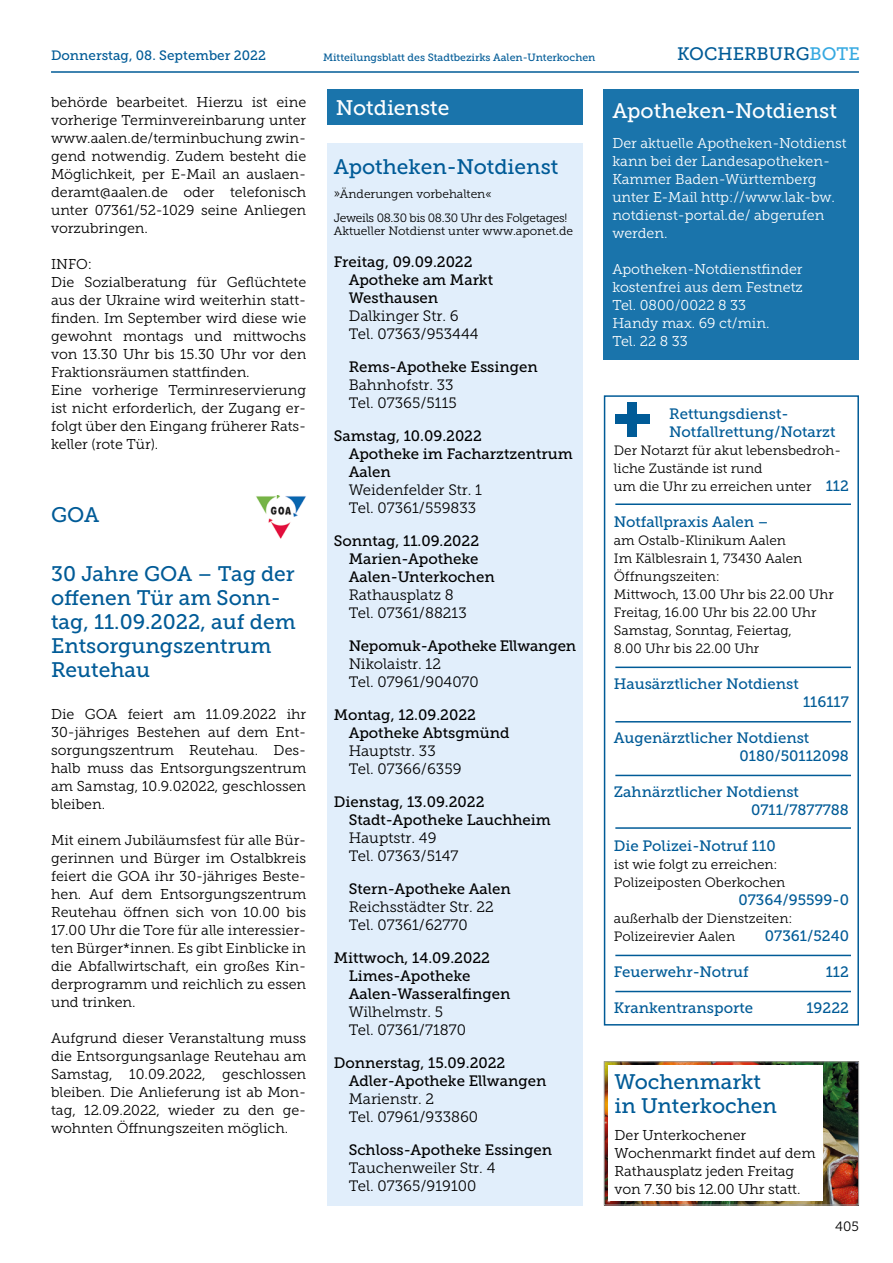
<style>
.page{position:relative;width:893px;height:1263px;background:#fff}
.page>*{position:absolute;margin:0;border:0;box-sizing:border-box;transform-origin:0 0}
.t1{font:21px/24px "Museo Slab 500";color:#005b97}
.t2{font:21px "Museo Slab 500";color:#fff}
.t3{font:18px "Museo Slab 500";color:#005b97}
.t4{font:15px/18px "Museo Slab 500";color:#000}
.t5{font:15px/18px "Museo Slab 300";color:#000}
.t6{font:15px/18px "Museo Slab 500";color:#005b97}
.t7{font:14.25px/18px "Museo Slab 300";color:#000;text-align:justify}
.t8{font:14.25px/18px "Museo Slab 300";color:#fff}
.t9{font:13.5px/18px "Museo Slab 300";color:#000}
.t10{font:13.5px "Museo Slab 500";color:#005b97}
.t11{font:12px/24px "Museo Slab 300";letter-spacing:-.025em;color:#000}
.t12{font:12px "Museo Slab 300";letter-spacing:-.005em;color:#000}
.t13{font:10.5px "Museo Slab 500";color:#005b97}
.s1{color:#36a9e1}
.s2{font-family:"Museo Slab 500";font-size:15px;color:#005b97}
</style>
<div class="page">
<hr style="left:51px;top:71px;width:808px;height:2px;background:#005b97">
<div style="left:327px;top:143px;width:256px;height:1062px;background:#e1eefb"></div>
<div style="left:604px;top:89px;width:255px;height:270px;background:#1a74ab"></div>
<div style="left:628px;top:402px;width:9px;height:34px;background:#005b97"></div>
<div style="left:615px;top:415px;width:34px;height:9px;background:#005b97"></div>
<div style="left:604px;top:395px;width:255px;height:630px;border:2px solid #005b97"></div>
<hr style="left:615px;top:503px;width:236px;height:2px;background:#005b97">
<hr style="left:615px;top:721px;width:236px;height:1px;background:#005b97">
<hr style="left:615px;top:775px;width:236px;height:1px;background:#005b97">
<hr style="left:615px;top:827px;width:236px;height:2px;background:#005b97">
<hr style="left:615px;top:666px;width:236px;height:2px;background:#005b97">
<hr style="left:615px;top:955px;width:236px;height:1px;background:#005b97">
<hr style="left:615px;top:991px;width:236px;height:1px;background:#005b97">
<div style="left:327px;top:89px;width:256px;height:36px;background:#1a74ab"></div>
<img style="left:256px;top:496px;width:50px;height:43px">
<img style="left:606px;top:1063px;width:251px;height:140px">
<div style="left:604px;top:1061px;width:255px;height:144px;border:1px solid #9d9d9c"></div>
<div style="left:608px;top:1065px;width:215px;height:136px;background:#fff"></div>
<p class="t10" style="left:51px;top:48px;width:216px">Donnerstag, 08. September 2022</p>
<p class="t13" style="left:323px;top:51px;width:274px">Mitteilungsblatt des Stadtbezirks Aalen-Unterkochen</p>
<p class="t3" style="left:677px;top:44px;width:184px">KOCHERBURG<span class="s1">BOTE</span></p>
<p class="t7" style="left:51px;top:93px;width:257px">behörde bearbeitet. Hierzu ist eine vorherige Terminvereinbarung unter www.aalen.de/terminbuchung zwin&shy;gend notwendig. Zudem besteht die Möglichkeit, per E-Mail an auslaen&shy;deramt@aalen.de oder telefonisch unter 07361/52-1029 seine Anliegen vorzubringen.</p>
<p class="t7" style="left:51px;top:255px;width:257px;text-align:left">INFO:<br>Die Sozialberatung für Geflüchtete aus der Ukraine wird weiterhin statt&shy;finden. Im September wird diese wie gewohnt montags und mittwochs von 13.30 Uhr bis 15.30 Uhr vor den<br>Fraktionsräumen stattfinden.<br>Eine vorherige Terminreservierung ist nicht erforderlich, der Zugang er&shy;folgt über den Eingang früherer Rats&shy;keller (rote Tür).</p>
<h1 class="t1" style="left:51px;top:503px;width:50px">GOA</h1>
<h1 class="t1" style="left:51px;top:562px;width:246px">30 Jahre GOA – Tag der offenen Tür am Sonn&shy;tag, 11.09.2022, auf dem<br>Entsorgungszentrum<br>Reutehau</h1>
<p class="t7" style="left:51px;top:705px;width:257px">Die GOA feiert am 11.09.2022 ihr 30-jähriges Bestehen auf dem Ent&shy;sorgungszentrum Reutehau. Des&shy;halb muss das Entsorgungszentrum am Samstag, 10.9.02022, geschlossen bleiben.</p>
<p class="t7" style="left:51px;top:831px;width:257px">Mit einem Jubiläumsfest für alle Bür&shy;gerinnen und Bürger im Ostalbkreis feiert die GOA ihr 30-jähriges Beste&shy;hen. Auf dem Entsorgungszentrum Reutehau öffnen sich von 10.00 bis 17.00 Uhr die Tore für alle interessier&shy;ten Bürger*innen. Es gibt Einblicke in die Abfallwirtschaft, ein großes Kin&shy;derprogramm und reichlich zu essen und trinken.</p>
<p class="t7" style="left:51px;top:1029px;width:257px">Aufgrund dieser Veranstaltung muss die Entsorgungsanlage Reutehau am Samstag, 10.09.2022, geschlossen bleiben. Die Anlieferung ist ab Mon&shy;tag, 12.09.2022, wieder zu den ge&shy;wohnten Öffnungszeiten möglich.</p>
<h1 class="t2" style="left:336px;top:96px;width:115px">Notdienste</h1>
<h1 class="t1" style="left:334px;top:155px;width:226px">Apotheken-Notdienst</h1>
<p class="t11" style="left:334px;top:182px;width:235px">»Änderungen vorbehalten«<br>Jeweils 08.30 bis 08.30 Uhr des Folgetages!</p>
<p class="t12" style="left:334px;top:225px;width:241px">Aktueller Notdienst unter www.aponet.de</p>
<p class="t4" style="left:349px;top:253px;width:146px;text-indent:-15px">Freitag, 09.09.2022<br>Apotheke am Markt<br>Westhausen</p>
<p class="t5" style="left:349px;top:307px;width:131px">Dalkinger Str. 6<br>Tel. 07363/953444</p>
<p class="t4" style="left:349px;top:358px;width:191px">Rems-Apotheke Essingen</p>
<p class="t5" style="left:349px;top:376px;width:110px">Bahnhofstr. 33<br>Tel. 07365/5115</p>
<p class="t4" style="left:349px;top:427px;width:226px;text-indent:-15px">Samstag, 10.09.2022<br>Apotheke im Facharztzentrum<br>Aalen</p>
<p class="t5" style="left:349px;top:481px;width:135px">Weidenfelder Str. 1<br>Tel. 07361/559833</p>
<p class="t4" style="left:349px;top:532px;width:147px;text-indent:-15px">Sonntag, 11.09.2022<br>Marien-Apotheke<br>Aalen-Unterkochen</p>
<p class="t5" style="left:349px;top:586px;width:120px">Rathausplatz 8<br>Tel. 07361/88213</p>
<p class="t4" style="left:349px;top:637px;width:229px">Nepomuk-Apotheke Ellwangen</p>
<p class="t5" style="left:349px;top:655px;width:132px">Nikolaistr. 12<br>Tel. 07961/904070</p>
<p class="t4" style="left:349px;top:706px;width:162px;text-indent:-15px">Montag, 12.09.2022<br>Apotheke Abtsgmünd</p>
<p class="t5" style="left:349px;top:742px;width:114px">Hauptstr. 33<br>Tel. 07366/6359</p>
<p class="t4" style="left:349px;top:793px;width:204px;text-indent:-15px">Dienstag, 13.09.2022<br>Stadt-Apotheke Lauchheim</p>
<p class="t5" style="left:349px;top:829px;width:111px">Hauptstr. 49<br>Tel. 07363/5147</p>
<p class="t4" style="left:349px;top:880px;width:164px">Stern-Apotheke Aalen</p>
<p class="t5" style="left:349px;top:898px;width:147px">Reichsstädter Str. 22<br>Tel. 07361/62770</p>
<p class="t4" style="left:349px;top:949px;width:163px;text-indent:-15px">Mittwoch, 14.09.2022<br>Limes-Apotheke<br>Aalen-Wasseralfingen</p>
<p class="t5" style="left:349px;top:1003px;width:119px">Wilhelmstr. 5<br>Tel. 07361/71870</p>
<p class="t4" style="left:349px;top:1054px;width:199px;text-indent:-15px">Donnerstag, 15.09.2022<br>Adler-Apotheke Ellwangen</p>
<p class="t5" style="left:349px;top:1090px;width:131px">Marienstr. 2<br>Tel. 07961/933860</p>
<p class="t4" style="left:349px;top:1141px;width:205px">Schloss-Apotheke Essingen</p>
<p class="t5" style="left:349px;top:1159px;width:148px">Tauchenweiler Str. 4<br>Tel. 07365/919100</p>
<h1 class="t2" style="left:612px;top:99px;width:226px">Apotheken-Notdienst</h1>
<p class="t8" style="left:612px;top:134px;width:236px">Der aktuelle Apotheken-Notdienst kann bei der Landesapotheken-<br>Kammer Baden-Württemberg unter E-Mail http://www.lak-bw. notdienst-portal.de/ abgerufen werden.</p>
<p class="t8" style="left:612px;top:260px;width:192px">Apotheken-Notdienstfinder kostenfrei aus dem Festnetz<br>Tel. 0800/0022 8 33<br>Handy max. 69 ct/min.<br>Tel. 22 8 33</p>
<p class="t6" style="left:669px;top:405px;width:168px">Rettungsdienst-<br>Notfallrettung/Notarzt</p>
<p class="t9" style="left:614px;top:441px;width:237px">Der Notarzt für akut lebensbedroh&shy;liche Zustände ist rund<br>um die Uhr zu erreichen unter <span class="s2">112</span></p>
<p class="t6" style="left:614px;top:513px;width:156px">Notfallpraxis Aalen –</p>
<p class="t9" style="left:614px;top:531px;width:221px">am Ostalb-Klinikum Aalen<br>Im Kälblesrain 1, 73430 Aalen<br>Öffnungszeiten:<br>Mittwoch, 13.00 Uhr bis 22.00 Uhr<br>Freitag, 16.00 Uhr bis 22.00 Uhr<br>Samstag, Sonntag, Feiertag,<br>8.00 Uhr bis 22.00 Uhr</p>
<p class="t6" style="left:614px;top:675px;width:187px">Hausärztlicher Notdienst</p>
<p class="t6" style="left:803px;top:693px;width:47px">116117</p>
<p class="t6" style="left:740px;top:729px;width:111px;text-indent:-126px">Augenärztlicher Notdienst<br>0180/50112098</p>
<p class="t6" style="left:751px;top:783px;width:99px;text-indent:-137px">Zahnärztlicher Notdienst<br>0711/7877788</p>
<p class="t6" style="left:614px;top:837px;width:163px">Die Polizei-Notruf 110</p>
<p class="t9" style="left:614px;top:855px;width:173px">ist wie folgt zu erreichen:<br>Polizeiposten Oberkochen</p>
<p class="t6" style="left:738px;top:891px;width:112px">07364/95599-0</p>
<p class="t9" style="left:614px;top:909px;width:180px">außerhalb der Dienstzeiten:<br>Polizeirevier Aalen</p>
<p class="t6" style="left:765px;top:927px;width:86px">07361/5240</p>
<p class="t6" style="left:614px;top:963px;width:136px">Feuerwehr-Notruf</p>
<p class="t6" style="left:826px;top:963px;width:25px">112</p>
<p class="t6" style="left:614px;top:999px;width:141px">Krankentransporte</p>
<p class="t6" style="left:806px;top:999px;width:44px">19222</p>
<h1 class="t1" style="left:614px;top:1070px;width:164px">Wochenmarkt in Unterkochen</h1>
<p class="t7" style="left:614px;top:1126px;width:203px;text-align:left">Der Unterkochener<br>Wochenmarkt findet auf dem<br>Rathausplatz jeden Freitag von 7.30 bis 12.00 Uhr statt.</p>
<p class="t9" style="left:835px;top:1217px;width:25px">405</p>
</div>
